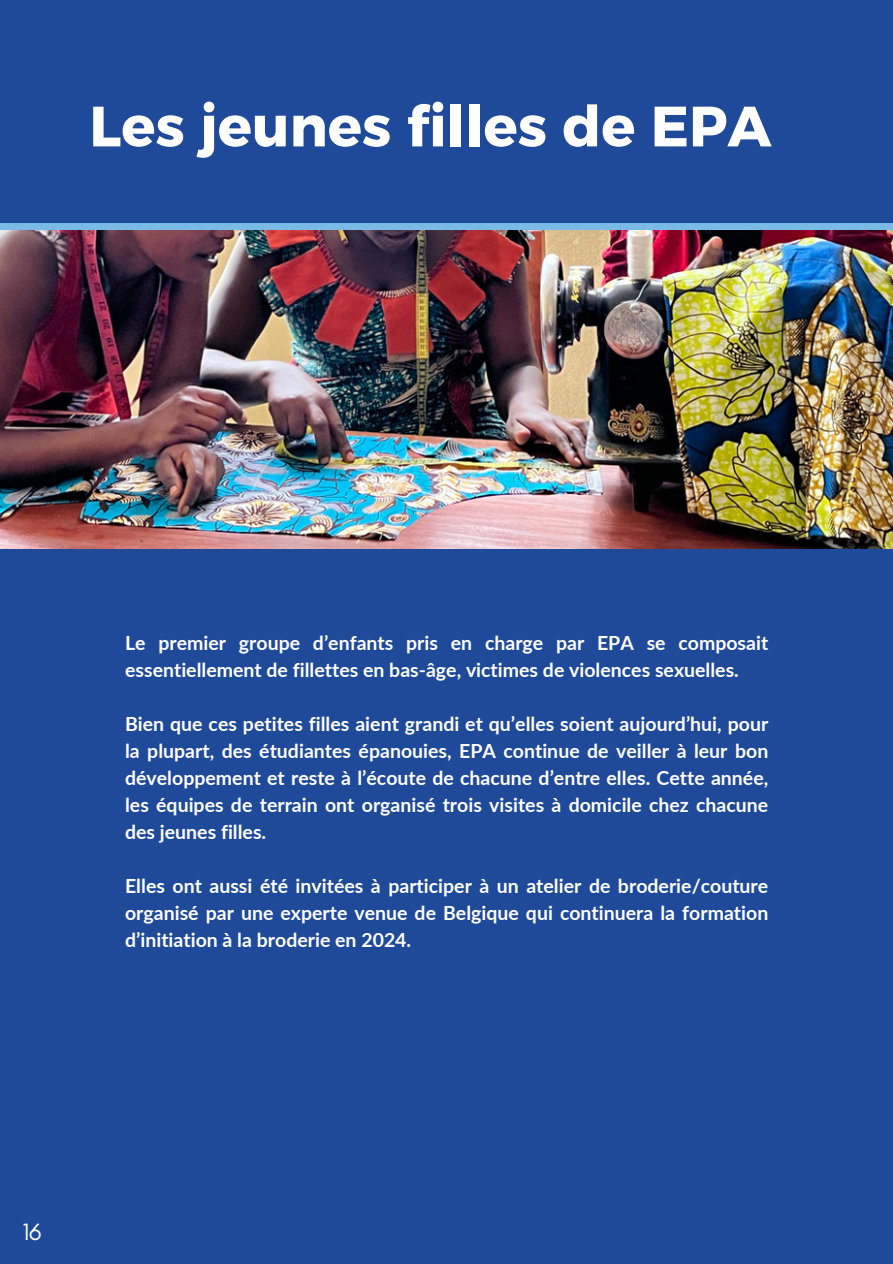
<style>
.page{position:relative;width:893px;height:1264px;background:#fff}
.page>*{position:absolute;margin:0;border:0;box-sizing:border-box;transform-origin:0 0}
.t1{font:56.7px "Kief Montaser Bold";color:#fff}
.t2{font:24px "Glacial Indifference";color:#fff}
.t3{font:700 19.5px/27px "Lato";color:#fff;text-align:justify}
</style>
<div class="page">
<div style="left:0;top:0;width:892px;height:1263px;background:#1f4999"></div>
<div style="left:0;top:223px;width:892px;height:7px;background:#7abae7"></div>
<img style="left:0;top:231px;width:892px;height:317px">
<h1 class="t1" style="left:89px;top:91px;width:683px">Les jeunes filles de EPA</h1>
<p class="t3" style="left:125px;top:629px;width:644px">Le premier groupe d’enfants pris en charge par EPA se composait essentiellement de fillettes en bas-âge, victimes de violences sexuelles.</p>
<p class="t3" style="left:125px;top:710px;width:644px">Bien que ces petites filles aient grandi et qu’elles soient aujourd’hui, pour la plupart, des étudiantes épanouies, EPA continue de veiller à leur bon développement et reste à l’écoute de chacune d’entre elles. Cette année, les équipes de terrain ont organisé trois visites à domicile chez chacune des jeunes filles.</p>
<p class="t3" style="left:125px;top:872px;width:644px">Elles ont aussi été invitées à participer à un atelier de broderie/couture organisé par une experte venue de Belgique qui continuera la formation d’initiation à la broderie en 2024.</p>
<p class="t2" style="left:22px;top:1217px;width:21px">16</p>
</div>
